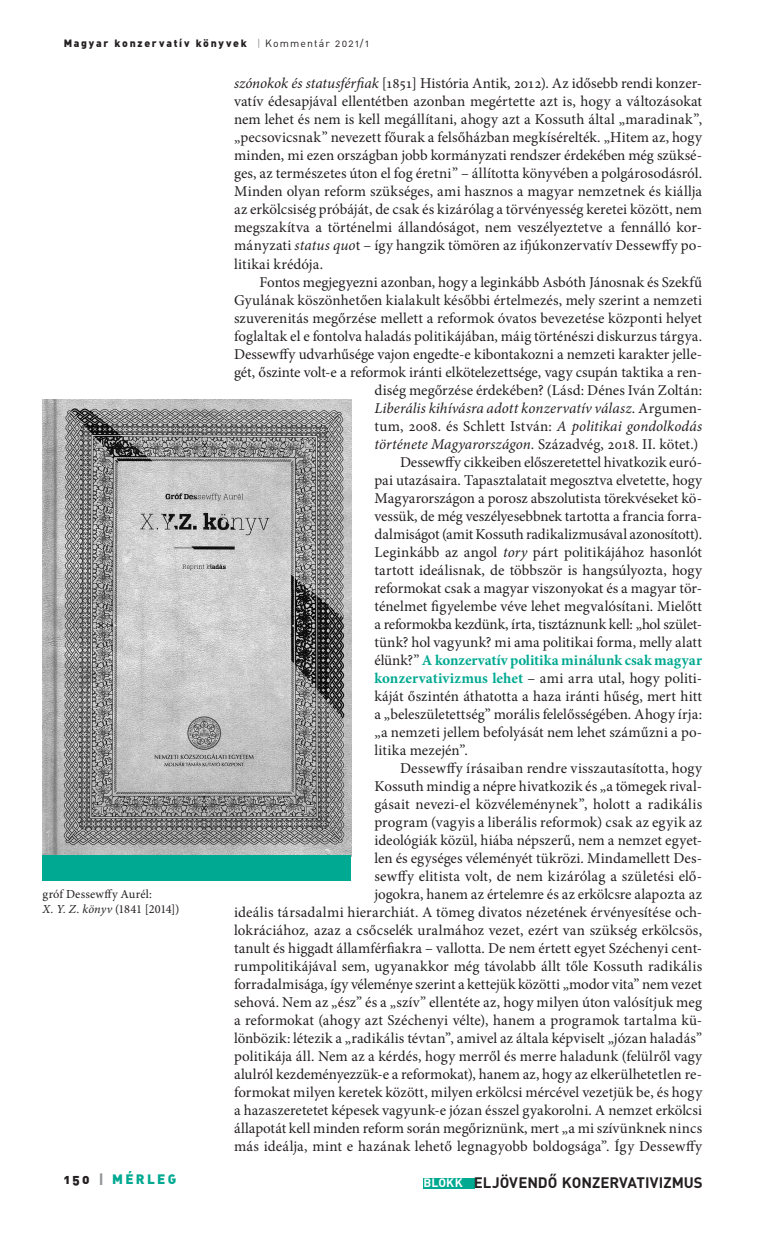
<style>
.page{position:relative;width:766px;height:1234px;background:#fff}
.page>*{position:absolute;margin:0;border:0;box-sizing:border-box;transform-origin:0 0}
.t1{font:15px/18px "Minion Pro";color:#231f20;text-align:justify}
.t2{font:15px "Minion Pro";letter-spacing:-.02em;color:#231f20}
.t3{font:italic 15px "Minion Pro";letter-spacing:.005em;color:#231f20}
.t4{font:700 15px "Minion Pro";color:#00a991}
.t5{font:700 15px "DIN Alt PFL";letter-spacing:.04em;color:#231f20}
.t6{font:13.5px "DIN Alt Blk PFL";letter-spacing:.2em;color:#00a991}
.t7{font:12.3px/14.7px "Minion Pro";color:#231f20}
.t8{font:10.5px "DIN Alt Blk PFL";letter-spacing:.175em;color:#231f20}
.s1{font-family:"DIN Alt PFL";color:#939598}
.s2{font-family:"DIN Alt PFL"}
.s3{font-style:italic}
.s4{color:#231f20}
.s5{color:#939598}
.s6{font-style:normal}
.s7{font-weight:400;color:#231f20}
.s8{font-weight:700;color:#00a991}
.s9{font-size:12px;color:#fff}
</style>
<div class="page">
<div style="left:423px;top:1177px;width:52px;height:10px;background:#00a991"></div>
<img style="left:43px;top:399px;width:308px;height:456px">
<div style="left:43px;top:855px;width:308px;height:25px;background:#00a991"></div>
<p class="t8" style="left:64px;top:36px;width:305px">Magyar konzervatív könyvek <span class="s1">|</span> <span class="s2">Kommentár 2021/1</span></p>
<p class="t7" style="left:43px;top:886px;width:138px">gróf Dessewffy Aurél:<br><span class="s3">X. Y. Z. könyv</span> (1841 [2014])</p>
<p class="t6" style="left:64px;top:1169px;width:114px"><span class="s4">150</span> <span class="s5">|</span> MÉRLEG</p>
<p class="t1" style="left:234px;top:75px;width:469px"><span class="s3">szónokok és statusférfiak</span> [1851] História Antik, 2012). Az idősebb rendi konzer&shy;vatív édesapjával ellentétben azonban megértette azt is, hogy a változásokat nem lehet és nem is kell megállítani, ahogy azt a Kossuth által „maradinak”, „pecsovicsnak” nevezett főurak a felsőházban megkísérelték. „Hitem az, hogy minden, mi ezen országban jobb kormányzati rendszer érdekében még szüksé&shy;ges, az természetes úton el fog éretni” – állította könyvében a polgárosodásról.<br>Minden olyan reform szükséges, ami hasznos a magyar nemzetnek és kiállja az erkölcsiség próbáját, de csak és kizárólag a törvényesség keretei között, nem megszakítva a történelmi állandóságot, nem veszélyeztetve a fennálló kor&shy;mányzati <span class="s3">status quo</span>t – így hangzik tömören az ifjúkonzervatív Dessewffy po&shy;litikai krédója.</p>
<p class="t1" style="left:259px;top:273px;width:444px">Fontos megjegyezni azonban, hogy a leginkább Asbóth Jánosnak és Szekfű</p>
<p class="t1" style="left:234px;top:291px;width:469px">Gyulának köszönhetően kialakult későbbi értelmezés, mely szerint a nemzeti</p>
<p class="t1" style="left:234px;top:309px;width:469px">szuverenitás megőrzése mellett a reformok óvatos bevezetése központi helyet</p>
<p class="t1" style="left:234px;top:327px;width:469px">foglaltak el e fontolva haladás politikájában, máig történészi diskurzus tárgya.</p>
<p class="t1" style="left:234px;top:345px;width:469px">Dessewffy udvarhűsége vajon engedte-e kibontakozni a nemzeti karakter jelle-</p>
<p class="t1" style="left:234px;top:363px;width:469px">gét, őszinte volt-e a reformok iránti elkötelezettsége, vagy csupán taktika a ren-</p>
<p class="t1" style="left:374px;top:381px;width:329px">diség megőrzése érdekében? (Lásd: Dénes Iván Zoltán:</p>
<p class="t3" style="left:374px;top:397px;width:329px">Liberális kihívásra adott konzervatív válasz<span class="s6">. Argumen-</span></p>
<p class="t1" style="left:374px;top:417px;width:329px">tum, 2008. és Schlett István: <span class="s3">A politikai gondolkodás</span></p>
<p class="t1" style="left:374px;top:435px;width:325px"><span class="s3">története Magyarországon.</span> Századvég, 2018. II. kötet.)</p>
<p class="t1" style="left:400px;top:453px;width:303px">Dessewffy cikkeiben előszeretettel hivatkozik euró-</p>
<p class="t1" style="left:374px;top:471px;width:329px">pai utazásaira. Tapasztalatait megosztva elvetette, hogy</p>
<p class="t1" style="left:374px;top:489px;width:329px">Magyarországon a porosz abszolutista törekvéseket kö-</p>
<p class="t1" style="left:374px;top:507px;width:329px">vessük, de még veszélyesebbnek tartotta a francia forra-</p>
<p class="t2" style="left:374px;top:523px;width:329px">dalmiságot (amit Kossuth radikalizmusával azonosított).</p>
<p class="t1" style="left:374px;top:543px;width:329px">Leginkább az angol <span class="s3">tory</span> párt politikájához hasonlót</p>
<p class="t1" style="left:374px;top:561px;width:329px">tartott ideálisnak, de többször is hangsúlyozta, hogy</p>
<p class="t1" style="left:374px;top:579px;width:329px">reformokat csak a magyar viszonyokat és a magyar tör-</p>
<p class="t1" style="left:374px;top:597px;width:329px">ténelmet figyelembe véve lehet megvalósítani. Mielőtt</p>
<p class="t2" style="left:374px;top:613px;width:329px">a reformokba kezdünk, írta, tisztáznunk kell: „hol szület-</p>
<p class="t1" style="left:374px;top:633px;width:329px">tünk? hol vagyunk? mi ama politikai forma, melly alatt</p>
<p class="t4" style="left:374px;top:649px;width:329px"><span class="s7">élünk?”</span> A konzervatív politika minálunk csak magyar</p>
<p class="t1" style="left:374px;top:669px;width:329px"><span class="s8">konzervativizmus lehet</span> – ami arra utal, hogy politi-</p>
<p class="t1" style="left:374px;top:687px;width:329px">káját őszintén áthatotta a haza iránti hűség, mert hitt</p>
<p class="t1" style="left:374px;top:705px;width:329px">a „beleszületettség” morális felelősségében. Ahogy írja:</p>
<p class="t1" style="left:374px;top:723px;width:329px">„a nemzeti jellem befolyását nem lehet száműzni a po-</p>
<p class="t1" style="left:374px;top:741px;width:95px">litika mezején”.</p>
<p class="t1" style="left:400px;top:759px;width:303px">Dessewffy írásaiban rendre visszautasította, hogy</p>
<p class="t1" style="left:374px;top:777px;width:329px">Kossuth mindig a népre hivatkozik és „a tömegek rival-</p>
<p class="t1" style="left:374px;top:795px;width:329px">gásait nevezi-el közvéleménynek”, holott a radikális</p>
<p class="t1" style="left:374px;top:813px;width:329px">program (vagyis a liberális reformok) csak az egyik az</p>
<p class="t1" style="left:374px;top:831px;width:329px">ideológiák közül, hiába népszerű, nem a nemzet egyet-</p>
<p class="t1" style="left:374px;top:849px;width:329px">len és egységes véleményét tükrözi. Mindamellett Des-</p>
<p class="t1" style="left:374px;top:867px;width:327px">sewffy elitista volt, de nem kizárólag a születési elő-</p>
<p class="t1" style="left:374px;top:885px;width:329px">jogokra, hanem az értelemre és az erkölcsre alapozta az</p>
<p class="t1" style="left:234px;top:903px;width:468px">ideális társadalmi hierarchiát. A tömeg divatos nézetének érvényesítése och-</p>
<p class="t1" style="left:234px;top:921px;width:469px">lokráciához<span class="s3">,</span> azaz a csőcselék uralmához vezet, ezért van szükség erkölcsös,</p>
<p class="t1" style="left:234px;top:939px;width:469px">tanult és higgadt államférfiakra – vallotta. De nem értett egyet Széchenyi cent-</p>
<p class="t1" style="left:234px;top:957px;width:469px">rumpolitikájával sem, ugyanakkor még távolabb állt tőle Kossuth radikális</p>
<p class="t1" style="left:234px;top:975px;width:469px">forradalmisága, így véleménye szerint a kettejük közötti „modor vita” nem vezet</p>
<p class="t1" style="left:234px;top:993px;width:469px">sehová. Nem az „ész” és a „szív” ellentéte az, hogy milyen úton valósítjuk meg</p>
<p class="t1" style="left:234px;top:1011px;width:469px">a reformokat (ahogy azt Széchenyi vélte), hanem a programok tartalma kü-</p>
<p class="t1" style="left:234px;top:1029px;width:469px">lönbözik: létezik a „radikális tévtan”, amivel az általa képviselt „józan haladás”</p>
<p class="t1" style="left:234px;top:1047px;width:469px">politikája áll. Nem az a kérdés, hogy merről és merre haladunk (felülről vagy</p>
<p class="t1" style="left:234px;top:1065px;width:469px">alulról kezdeményezzük-e a reformokat), hanem az, hogy az elkerülhetetlen re-</p>
<p class="t1" style="left:234px;top:1083px;width:469px">formokat milyen keretek között, milyen erkölcsi mércével vezetjük be, és hogy</p>
<p class="t1" style="left:234px;top:1101px;width:469px">a hazaszeretetet képesek vagyunk-e józan ésszel gyakorolni. A nemzet erkölcsi</p>
<p class="t1" style="left:234px;top:1119px;width:469px">állapotát kell minden reform során megőriznünk, mert „a mi szívünknek nincs</p>
<p class="t1" style="left:234px;top:1137px;width:469px">más ideálja, mint e hazának lehető legnagyobb boldogsága”. Így Dessewffy</p>
<p class="t5" style="left:423px;top:1172px;width:280px"><span class="s9">BLOKK</span> ELJÖVENDŐ KONZERVATIVIZMUS</p>
</div>
